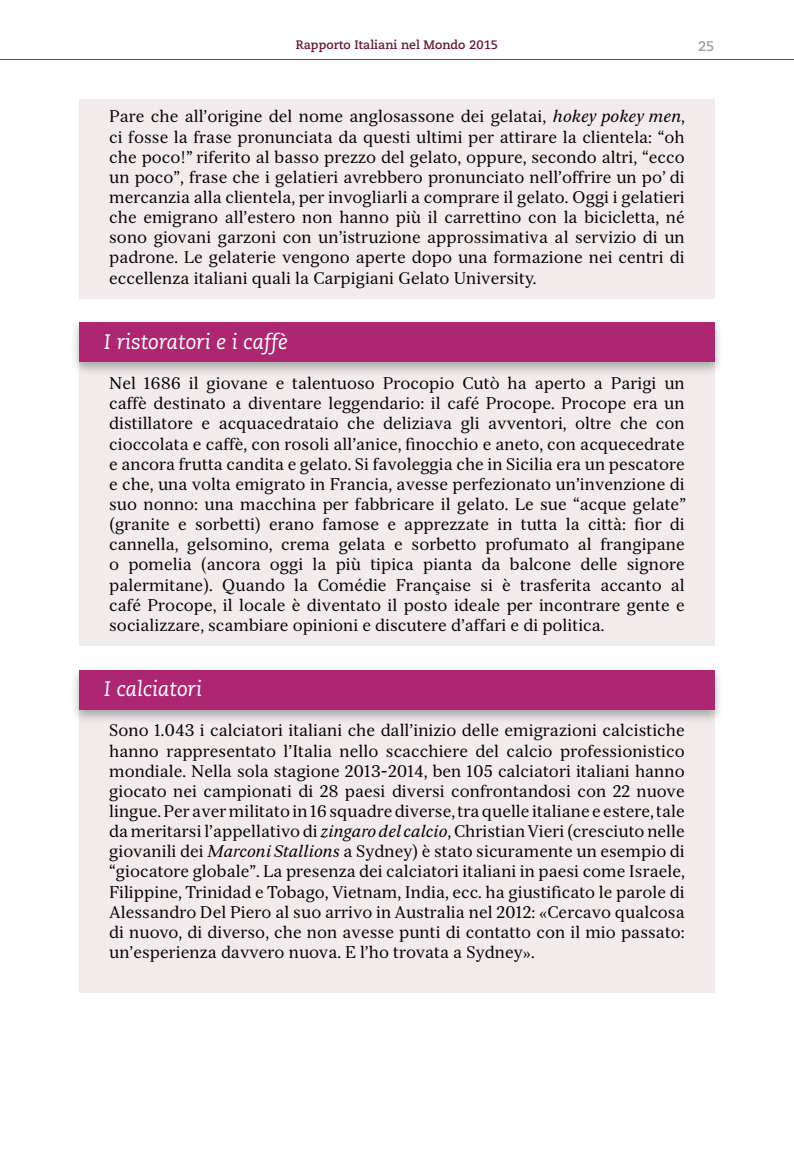
<style>
.page{position:relative;width:794px;height:1166px;background:#fff}
.page>*{position:absolute;margin:0;border:0;box-sizing:border-box;transform-origin:0 0}
.t1{font:italic 21px "Caecilia LT Std";color:#fff}
.t2{font:16.62px/20.1px "Serif 12 Beta";color:#000;text-align:justify}
.t3{font:700 14px "Caecilia LT Std";color:#9d9d9c}
.t4{font:700 12.25px "Caecilia LT Std";color:#661736}
.s1{font-style:italic}
</style>
<div class="page">
<hr style="left:0;top:59px;width:794px;height:1px;background:#000">
<div style="left:79px;top:670px;width:635px;height:323px;background:#efeceb"></div>
<div style="left:70px;top:665px;width:654px;height:59px;background:#000;opacity:.3"></div>
<div style="left:79px;top:670px;width:635px;height:39px;background:#ac2671"></div>
<div style="left:79px;top:322px;width:635px;height:324px;background:#efeceb"></div>
<div style="left:70px;top:318px;width:654px;height:59px;background:#000;opacity:.3"></div>
<div style="left:79px;top:322px;width:635px;height:40px;background:#ac2671"></div>
<div style="left:79px;top:99px;width:635px;height:199px;background:#efeceb"></div>
<p class="t4" style="left:296px;top:38px;width:204px">Rapporto Italiani nel Mondo 2015</p>
<p class="t3" style="left:698px;top:37px;width:18px">25</p>
<p class="t2" style="left:109px;top:107px;width:577px">Pare che all’origine del nome anglosassone dei gelatai, <span class="s1">hokey pokey men</span>, ci fosse la frase pronunciata da questi ultimi per attirare la clientela: “oh che poco!” riferito al basso prezzo del gelato, oppure, secondo altri, “ecco un poco”, frase che i gelatieri avrebbero pronunciato nell’offrire un po’ di mercanzia alla clientela, per invogliarli a comprare il gelato. Oggi i gelatieri che emigrano all’estero non hanno più il carrettino con la bicicletta, né sono giovani garzoni con un’istruzione approssimativa al servizio di un padrone. Le gelaterie vengono aperte dopo una formazione nei centri di eccellenza italiani quali la Carpigiani Gelato University.</p>
<p class="t1" style="left:104px;top:330px;width:185px">I ristoratori e i caffè</p>
<p class="t2" style="left:109px;top:373px;width:578px">Nel 1686 il giovane e talentuoso Procopio Cutò ha aperto a Parigi un caffè destinato a diventare leggendario: il café Procope. Procope era un distillatore e acquacedrataio che deliziava gli avventori, oltre che con cioccolata e caffè, con rosoli all’anice, finocchio e aneto, con acquecedrate e ancora frutta candita e gelato. Si favoleggia che in Sicilia era un pescatore e che, una volta emigrato in Francia, avesse perfezionato un’invenzione di suo nonno: una macchina per fabbricare il gelato. Le sue “acque gelate” (granite e sorbetti) erano famose e apprezzate in tutta la città: fior di cannella, gelsomino, crema gelata e sorbetto profumato al frangipane o pomelia (ancora oggi la più tipica pianta da balcone delle signore palermitane). Quando la Comédie Française si è trasferita accanto al café Procope, il locale è diventato il posto ideale per incontrare gente e socializzare, scambiare opinioni e discutere d’affari e di politica.</p>
<p class="t1" style="left:104px;top:677px;width:99px">I calciatori</p>
<p class="t2" style="left:109px;top:720px;width:577px">Sono 1.043 i calciatori italiani che dall’inizio delle emigrazioni calcistiche hanno rappresentato l’Italia nello scacchiere del calcio professionistico mondiale. Nella sola stagione 2013-2014, ben 105 calciatori italiani hanno giocato nei campionati di 28 paesi diversi confrontandosi con 22 nuove lingue. Per aver militato in 16 squadre diverse, tra quelle italiane e estere, tale da meritarsi l’appellativo di <span class="s1">zingaro del calcio</span>, Christian Vieri (cresciuto nelle giovanili dei <span class="s1">Marconi Stallions</span> a Sydney) è stato sicuramente un esempio di “giocatore globale”. La presenza dei calciatori italiani in paesi come Israele, Filippine, Trinidad e Tobago, Vietnam, India, ecc. ha giustificato le parole di Alessandro Del Piero al suo arrivo in Australia nel 2012: «Cercavo qualcosa di nuovo, di diverso, che non avesse punti di contatto con il mio passato: un’esperienza davvero nuova. E l’ho trovata a Sydney».</p>
</div>
